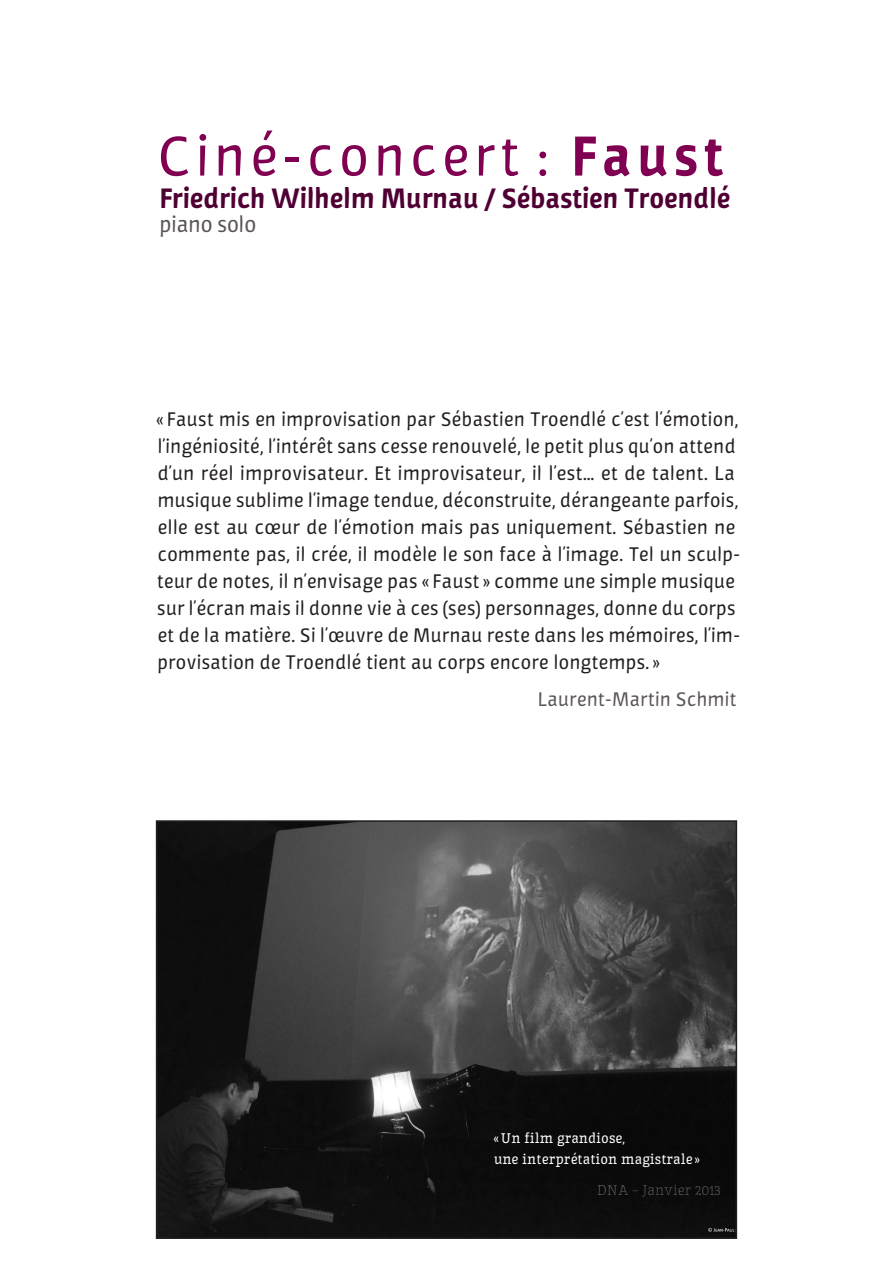
<style>
.page{position:relative;width:893px;height:1263px;background:#fff}
.page>*{position:absolute;margin:0;border:0;box-sizing:border-box;transform-origin:0 0}
.t1{font:60px "Jeannot Sans";letter-spacing:.09em;color:#800051}
.t2{font:700 30px "Jeannot Sans";color:#4f0033}
.t3{font:24px "Jeannot Sans";color:#5b5655}
.t4{font:21px/27px "Jeannot Sans";letter-spacing:.02em;color:#231f20}
.t5{font:21px "Jeannot Sans";letter-spacing:.02em;color:#5b5655}
.t6{font:15px/20.2px "Jeannot Serif";color:#fff}
.t7{font:300 15px "Jeannot Serif";color:#787270}
.s1{font-weight:700}
</style>
<div class="page">
<svg style="left:155px;top:820px;width:583px;height:419px;background:#303030"></svg>
<p class="t1" style="left:157px;top:125px;width:567px">Ciné-concert : <span class="s1">Faust</span></p>
<p class="t2" style="left:159px;top:183px;width:573px">Friedrich Wilhelm Murnau / Sébastien Troendlé</p>
<p class="t3" style="left:159px;top:212px;width:98px">piano solo</p>
<p class="t4" style="left:156px;top:405px;width:585px">« Faust mis en improvisation par Sébastien Troendlé c’est l’émotion, l’ingéniosité, l’intérêt sans cesse renouvelé, le petit plus qu’on attend d’un réel improvisateur. Et improvisateur, il l’est… et de talent. La musique sublime l’image tendue, déconstruite, dérangeante parfois, elle est au cœur de l’émotion mais pas uniquement. Sébastien ne commente pas, il crée, il modèle le son face à l’image. Tel un sculp&shy;teur de notes, il n’envisage pas « Faust » comme une simple musique sur l’écran mais il donne vie à ces (ses) personnages, donne du corps et de la matière. Si l’œuvre de Murnau reste dans les mémoires, l’im&shy;provisation de Troendlé tient au corps encore longtemps. »</p>
<p class="t5" style="left:538px;top:688px;width:200px">Laurent-Martin Schmit</p>
<p class="t6" style="left:494px;top:1128px;width:207px">«Un film grandiose,<br>une interprétation magistrale »</p>
<p class="t7" style="left:597px;top:1182px;width:126px">DNA – Janvier 2013</p>
</div>
